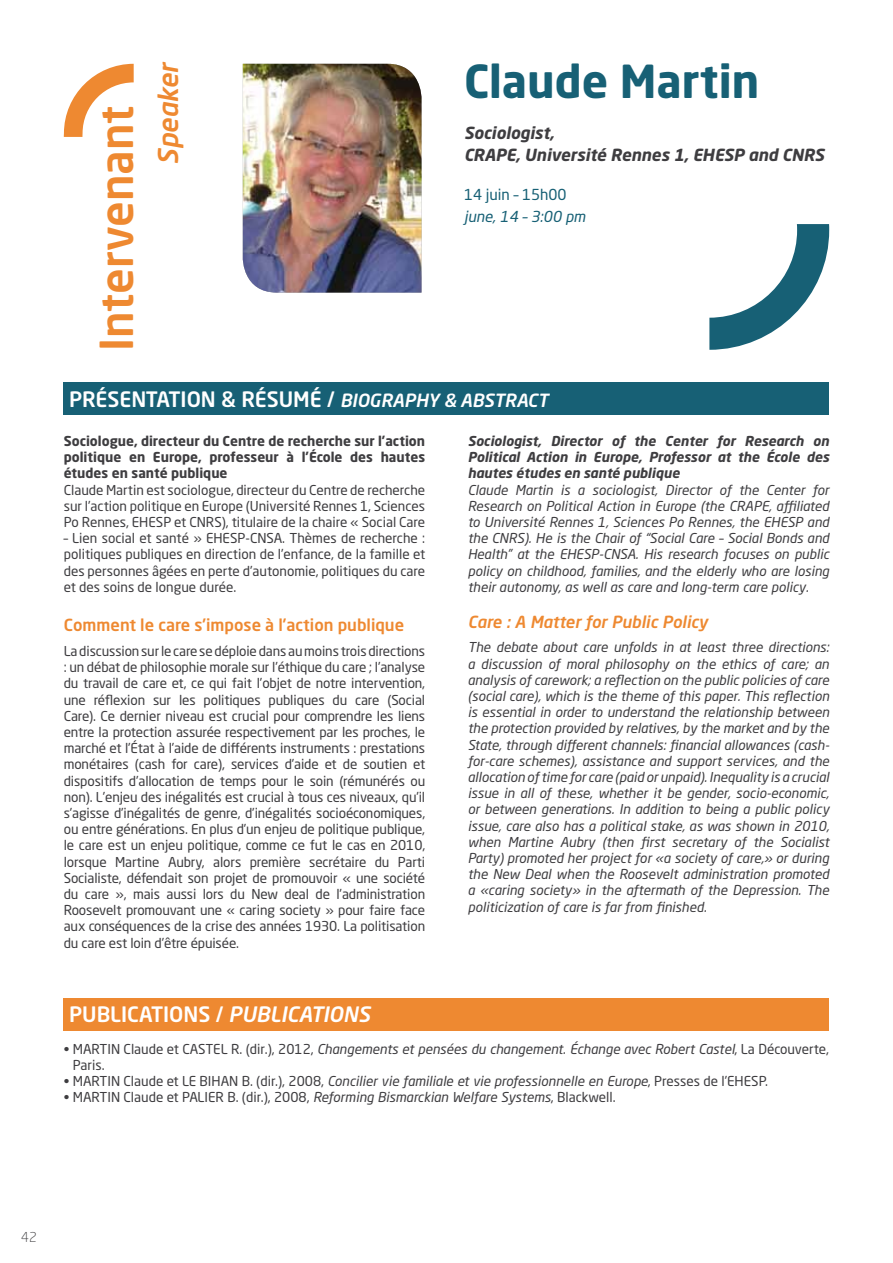
<style>
.page{position:relative;width:893px;height:1263px;background:#fff}
.page>*{position:absolute;margin:0;border:0;box-sizing:border-box;transform-origin:0 0}
.t1{font:700 45px "Neo Sans Std";color:#176075}
.t2{font:500 45px "Neo Sans Std";color:#ee8931}
.t3{font:italic 500 27px "Neo Sans Std";color:#ee8931}
.t4{font:500 21px "Neo Sans Std";color:#fff}
.t5{font:italic 700 16.5px/21.6px "Neo Sans Std";color:#3e3d40}
.t6{font:500 16.5px "Neo Sans Std";color:#ee8931}
.t7{font:italic 500 16.5px "Neo Sans Std";color:#ee8931}
.t8{font:italic 15px "Neo Sans Std";color:#176075}
.t9{font:15px "Neo Sans Std";color:#176075}
.t10{font:13.5px/16.2px "Neo Sans Std";color:#3e3d40;text-align:justify}
.t11{font:italic 13.5px/16.2px "Neo Sans Std";color:#3e3d40;text-align:justify}
.t12{font:italic 700 13.5px/16.2px "Neo Sans Std";color:#3e3d40;text-align:justify}
.t13{font:700 13.5px/16.2px "Neo Sans Std";color:#3e3d40;text-align:justify}
.t14{font:300 13.5px "Neo Sans Std";color:#3e3d40}
.s1{font-style:italic;font-size:18px}
.s2{font-style:italic}
.s3{font-style:normal}
</style>
<div class="page">
<img style="left:243px;top:64px;width:178px;height:229px">
<svg style="left:64px;top:64px;width:70px;height:73px"></svg>
<svg style="left:709px;top:224px;width:120px;height:126px"></svg>
<div style="left:64px;top:383px;width:765px;height:32px;background:#176075"></div>
<div style="left:64px;top:998px;width:765px;height:32px;background:#ee8931"></div>
<h1 class="t2" style="left:88px;top:351px;width:246px;rotate:-90deg">Intervenant</h1>
<h2 class="t3" style="left:151px;top:165px;width:105px;rotate:-90deg">Speaker</h2>
<h1 class="t1" style="left:464px;top:53px;width:297px">Claude Martin</h1>
<p class="t5" style="left:464px;top:122px;width:362px">Sociologist,<br>CRAPE, Université Rennes 1, EHESP and CNRS</p>
<p class="t9" style="left:464px;top:185px;width:104px">14 juin – 15h00</p>
<p class="t8" style="left:464px;top:207px;width:123px">june, 14 – 3:00 pm</p>
<h3 class="t4" style="left:69px;top:386px;width:481px">PRÉSENTATION &amp; RÉSUMÉ / <span class="s1">BIOGRAPHY &amp; ABSTRACT</span></h3>
<p class="t13" style="left:64px;top:432px;width:363px">Sociologue, directeur du Centre de recherche sur l’action politique en Europe, professeur à l’École des hautes études en santé publique</p>
<p class="t10" style="left:64px;top:481px;width:363px">Claude Martin est sociologue, directeur du Centre de recherche sur l’action politique en Europe (Université Rennes 1, Sciences Po Rennes, EHESP et CNRS), titulaire de la chaire « Social Care</p>
<p class="t10" style="left:64px;top:530px;width:363px">– Lien social et santé » EHESP-CNSA. Thèmes de recherche : politiques publiques en direction de l’enfance, de la famille et des personnes âgées en perte d’autonomie, politiques du care et des soins de longue durée.</p>
<p class="t6" style="left:64px;top:615px;width:342px">Comment le care s’impose à l’action publique</p>
<p class="t10" style="left:64px;top:643px;width:363px">La discussion sur le care se déploie dans au moins trois directions : un débat de philosophie morale sur l’éthique du care ; l’analyse du travail de care et, ce qui fait l’objet de notre intervention, une réflexion sur les politiques publiques du care (Social Care). Ce dernier niveau est crucial pour comprendre les liens entre la protection assurée respectivement par les proches, le marché et l’État à l’aide de différents instruments : prestations monétaires (cash for care), services d’aide et de soutien et dispositifs d’allocation de temps pour le soin (rémunérés ou non). L’enjeu des inégalités est crucial à tous ces niveaux, qu’il s’agisse d’inégalités de genre, d’inégalités socioéconomiques, ou entre générations. En plus d’un enjeu de politique publique, le care est un enjeu politique, comme ce fut le cas en 2010, lorsque Martine Aubry, alors première secrétaire du Parti Socialiste, défendait son projet de promouvoir « une société du care », mais aussi lors du New deal de l’administration Roosevelt promouvant une « caring society » pour faire face aux conséquences de la crise des années 1930. La politisation du care est loin d’être épuisée.</p>
<h3 class="t4" style="left:69px;top:1001px;width:303px">PUBLICATIONS / <span class="s2">PUBLICATIONS</span></h3>
<p class="t12" style="left:468px;top:432px;width:363px">Sociologist, Director of the Center for Research on Political Action in Europe, Professor at the École des hautes études en santé publique</p>
<p class="t11" style="left:468px;top:481px;width:363px">Claude Martin is a sociologist, Director of the Center for Research on Political Action in Europe (the CRAPE, affiliated to Université Rennes 1, Sciences Po Rennes, the EHESP and the CNRS). He is the Chair of “Social Care – Social Bonds and Health” at the EHESP-CNSA. His research focuses on public policy on childhood, families, and the elderly who are losing their autonomy, as well as care and long-term care policy.</p>
<p class="t7" style="left:468px;top:611px;width:241px">Care : A Matter for Public Policy</p>
<p class="t11" style="left:468px;top:639px;width:363px">The debate about care unfolds in at least three directions: a discussion of moral philosophy on the ethics of care; an analysis of carework; a reflection on the public policies of care (social care), which is the theme of this paper. This reflection is essential in order to understand the relationship between the protection provided by relatives, by the market and by the State, through different channels: financial allowances (cash&shy;for-care schemes), assistance and support services, and the allocation of time for care (paid or unpaid). Inequality is a crucial issue in all of these, whether it be gender, socio-economic, or between generations. In addition to being a public policy issue, care also has a political stake, as was shown in 2010, when Martine Aubry (then first secretary of the Socialist Party) promoted her project for «a society of care,» or during the New Deal when the Roosevelt administration promoted a «caring society» in the aftermath of the Depression. The politicization of care is far from finished.</p>
<p class="t11" style="left:73px;top:1040px;width:758px;text-indent:-9px"><span class="s3">• MARTIN Claude et CASTEL R. (dir.), 2012,</span> Changements et pensées du changement. Échange avec Robert Castel<span class="s3">, La Découverte,<br>Paris.</span></p>
<p class="t10" style="left:64px;top:1073px;width:706px">• MARTIN Claude et LE BIHAN B. (dir.), 2008, <span class="s2">Concilier vie familiale et vie professionnelle en Europe</span>, Presses de l’EHESP.</p>
<p class="t10" style="left:64px;top:1089px;width:553px">• MARTIN Claude et PALIER B. (dir.), 2008, <span class="s2">Reforming Bismarckian Welfare Systems</span>, Blackwell.</p>
<p class="t14" style="left:21px;top:1229px;width:17px">42</p>
</div>
